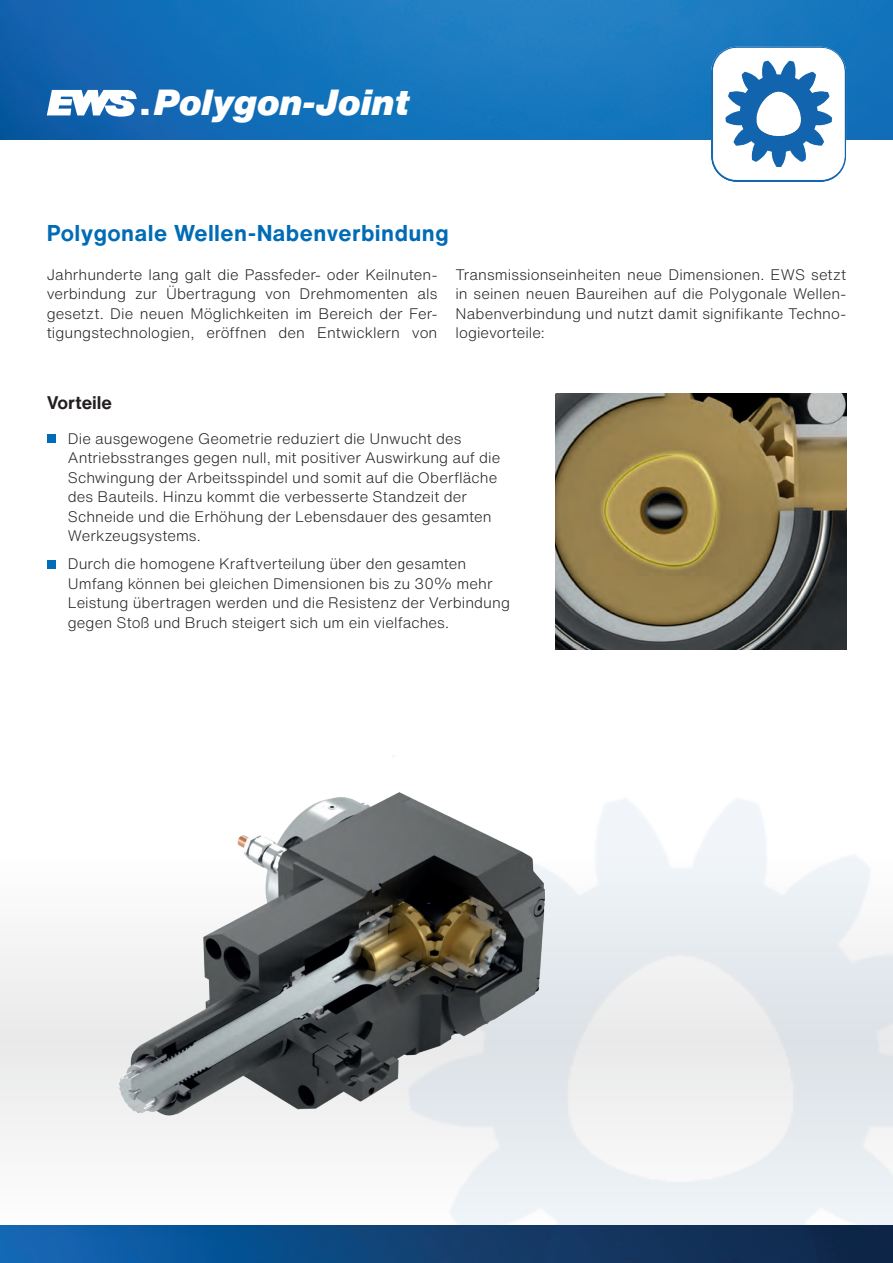
<style>
.page{position:relative;width:893px;height:1263px;background:#fff}
.page>*{position:absolute;margin:0;border:0;box-sizing:border-box;transform-origin:0 0}
.t1{font:italic 900 35.7px "Helvetica Now Text";color:#fff}
.t2{font:700 22.5px "Helvetica Now Text";letter-spacing:.02em;color:#006bb6}
.t3{font:700 18px "Helvetica Now Text";color:#231f20}
.t4{font:300 15px/19.5px "Helvetica Now Text";letter-spacing:.005em;color:#231f20;text-align:justify}
.s1{font-style:normal;font-size:31.8px}
</style>
<div class="page">
<img style="left:0;top:0;width:893px;height:140px">
<svg style="left:0;top:943px;width:392px;height:320px;fill:#f3f3f4"></svg>
<img style="left:392px;top:755px;width:501px;height:508px">
<img style="left:711px;top:47px;width:135px;height:135px">
<svg style="left:47px;top:90px;width:90px;height:28px"></svg>
<img style="left:556px;top:393px;width:290px;height:256px">
<img style="left:88px;top:771px;width:478px;height:389px">
<div style="left:47px;top:434px;width:9px;height:9px;background:#006bb6"></div>
<div style="left:47px;top:560px;width:9px;height:9px;background:#006bb6"></div>
<h1 class="t1" style="left:140px;top:76px;width:272px"><span class="s1">.</span>Polygon-Joint</h1>
<h2 class="t2" style="left:47px;top:216px;width:404px">Polygonale Wellen-Nabenverbindung</h2>
<p class="t4" style="left:47px;top:264px;width:392px">Jahrhunderte lang galt die Passfeder- oder Keilnuten&shy;verbindung zur Übertragung von Drehmomenten als gesetzt. Die neuen Möglichkeiten im Bereich der Fer&shy;tigungstechnologien, eröffnen den Entwicklern von</p>
<p class="t4" style="left:455px;top:264px;width:392px">Transmissionseinheiten neue Dimensionen. EWS setzt in seinen neuen Baureihen auf die Polygonale Wellen-Nabenverbindung und nutzt damit signifikante Techno&shy;logievorteile:</p>
<p class="t3" style="left:47px;top:389px;width:67px">Vorteile</p>
<p class="t4" style="left:68px;top:428px;width:434px;text-align:left">Die ausgewogene Geometrie reduziert die Unwucht des Antriebsstranges gegen null, mit positiver Auswirkung auf die Schwingung der Arbeitsspindel und somit auf die Oberfläche des Bauteils. Hinzu kommt die verbesserte Standzeit der Schneide und die Erhöhung der Lebensdauer des gesamten Werkzeugsystems.</p>
<p class="t4" style="left:68px;top:553px;width:444px;text-align:left">Durch die homogene Kraftverteilung über den gesamten Umfang können bei gleichen Dimensionen bis zu 30% mehr Leistung übertragen werden und die Resistenz der Verbindung gegen Stoß und Bruch steigert sich um ein vielfaches.</p>
</div>
